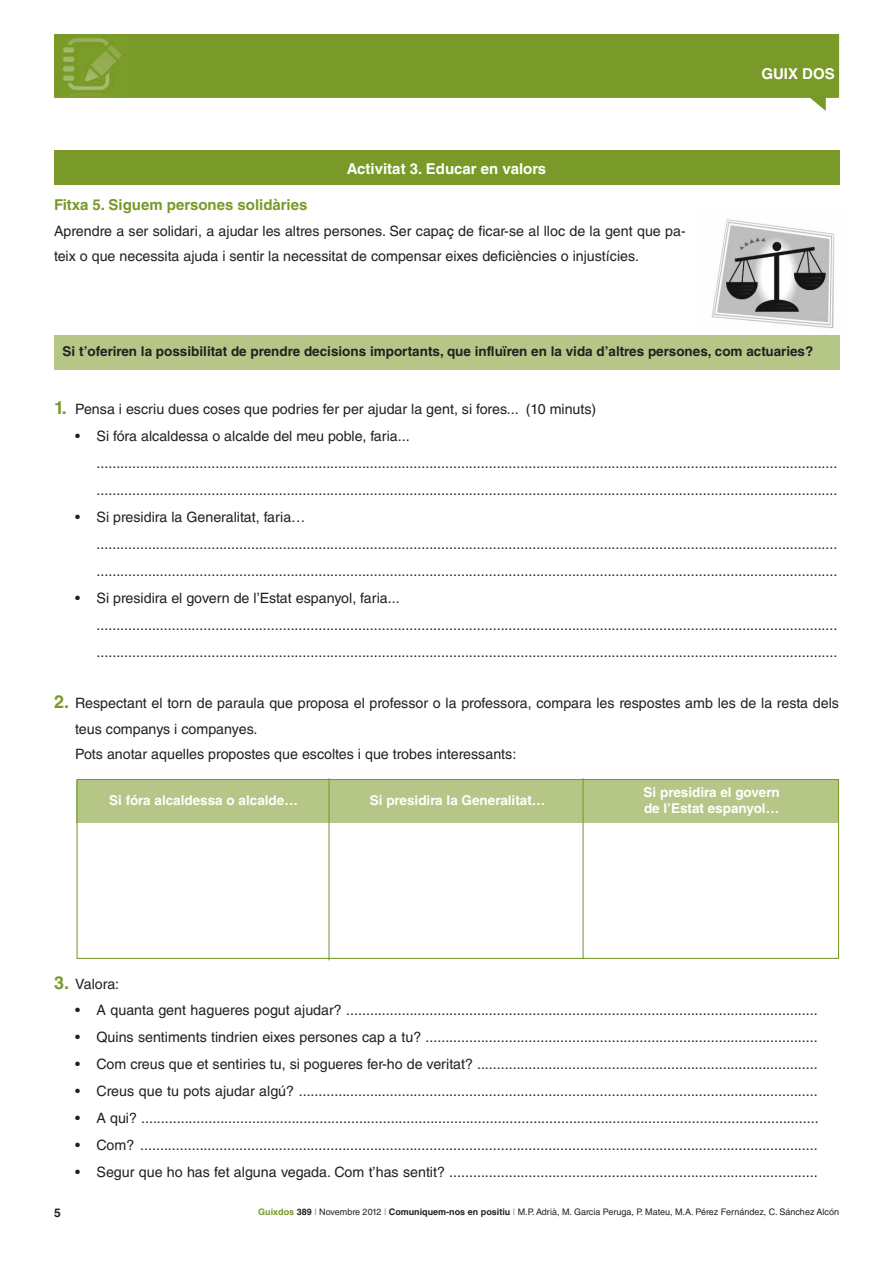
<style>
.page{position:relative;width:893px;height:1263px;background:#fff}
.page>*{position:absolute;margin:0;border:0;box-sizing:border-box;transform-origin:0 0}
.t1{font:700 15px "Helvetica LT Std";color:#fff}
.t2{font:700 15px "Helvetica LT Std";color:#799a28}
.t3{font:14.25px/27px "Helvetica LT Std";color:#231f20}
.t4{font:700 13.5px "Helvetica LT Std";color:#231f20}
.t5{font:700 13.5px/16.5px "Helvetica LT Std";color:#fff}
.t6{font:700 12px "Helvetica LT Std";color:#231f20}
.t7{font:9px "Helvetica LT Std";color:#231f20}
.s1{font-weight:700;font-size:18px;color:#799a28}
.s2{font-weight:700;color:#799a28}
.s3{font-weight:700}
.s4{color:#799a28}
</style>
<div class="page">
<div style="left:54px;top:34px;width:785px;height:64px;background:#799a28"></div>
<svg style="left:808px;top:97px;width:17px;height:13px"></svg>
<img style="left:62px;top:38px;width:60px;height:57px">
<div style="left:54px;top:150px;width:785px;height:34px;background:#799a28"></div>
<img style="left:701px;top:219px;width:139px;height:125px">
<div style="left:54px;top:336px;width:785px;height:34px;background:#b5c687"></div>
<div style="left:77px;top:781px;width:254px;height:42px;background:#b5c687"></div>
<div style="left:331px;top:781px;width:254px;height:42px;background:#b5c687"></div>
<div style="left:585px;top:781px;width:253px;height:42px;background:#b5c687"></div>
<div style="left:77px;top:779px;width:762px;height:180px;border:1px solid #799a28"></div>
<hr style="left:328px;top:778px;width:2px;height:182px;background:#799a28">
<hr style="left:582px;top:778px;width:1px;height:181px;background:#799a28">
<p class="t1" style="left:347px;top:163px;width:201px">Activitat 3. Educar en valors</p>
<p class="t2" style="left:54px;top:199px;width:255px">Fitxa 5. Siguem persones solidàries</p>
<p class="t3" style="left:54px;top:219px;width:633px;line-height:25.5px">Aprendre a ser solidari, a ajudar les altres persones. Ser capaç de ficar-se al lloc de la gent que pa&shy;teix o que necessita ajuda i sentir la necessitat de compensar eixes deficiències o injustícies.</p>
<p class="t1" style="left:761px;top:68px;width:75px">GUIX DOS</p>
<p class="t4" style="left:63px;top:346px;width:752px">Si t’oferiren la possibilitat de prendre decisions importants, que influïren en la vida d’altres persones, com actuaries?</p>
<p class="t3" style="left:54px;top:397px;width:544px"><span class="s1">1.</span> Pensa i escriu dues coses que podries fer per ajudar la gent, si fores... (10 minuts)</p>
<p class="t3" style="left:97px;top:424px;width:742px;text-indent:-21px">• Si fóra alcaldessa o alcalde del meu poble, faria... ........................................................................................................................................................................................... ...........................................................................................................................................................................................</p>
<p class="t3" style="left:97px;top:505px;width:742px;text-indent:-21px">• Si presidira la Generalitat, faria… ........................................................................................................................................................................................... ...........................................................................................................................................................................................</p>
<p class="t3" style="left:97px;top:586px;width:742px;text-indent:-21px">• Si presidira el govern de l’Estat espanyol, faria... ........................................................................................................................................................................................... ...........................................................................................................................................................................................</p>
<p class="t3" style="left:75px;top:692px;width:765px;line-height:25.5px;text-indent:-21px"><span class="s1">2.</span> Respectant el torn de paraula que proposa el professor o la professora, compara les respostes amb les de la resta dels teus companys i companyes.<br>Pots anotar aquelles propostes que escoltes i que trobes interessants:</p>
<p class="t5" style="left:109px;top:793px;width:190px">Si fóra alcaldessa o alcalde…</p>
<p class="t5" style="left:370px;top:793px;width:177px">Si presidira la Generalitat…</p>
<p class="t5" style="left:643px;top:785px;width:138px">Si presidira el govern de l’Estat espanyol…</p>
<p class="t3" style="left:54px;top:971px;width:67px"><span class="s1">3.</span> Valora:</p>
<p class="t3" style="left:75px;top:998px;width:744px">• A quanta gent hagueres pogut ajudar? .......................................................................................................................</p>
<p class="t3" style="left:75px;top:1025px;width:744px">• Quins sentiments tindrien eixes persones cap a tu? ...................................................................................................</p>
<p class="t3" style="left:75px;top:1052px;width:744px">• Com creus que et sentiries tu, si pogueres fer-ho de veritat? ......................................................................................</p>
<p class="t3" style="left:75px;top:1079px;width:744px">• Creus que tu pots ajudar algú? ...................................................................................................................................</p>
<p class="t3" style="left:75px;top:1106px;width:745px">• A qui? ...........................................................................................................................................................................</p>
<p class="t3" style="left:75px;top:1133px;width:744px">• Com? ...........................................................................................................................................................................</p>
<p class="t3" style="left:75px;top:1160px;width:744px">• Segur que ho has fet alguna vegada. Com t’has sentit? .............................................................................................</p>
<p class="t6" style="left:54px;top:1209px;width:8px">5</p>
<p class="t7" style="left:258px;top:1209px;width:582px"><span class="s2">Guixdos</span> <span class="s3">389</span> <span class="s4">|</span> Novembre 2012 <span class="s4">|</span> <span class="s3">Comuniquem-nos en positiu</span> <span class="s4">|</span> M.P. Adrià, M. Garcia Peruga, P. Mateu, M.A. Pérez Fernández, C. Sánchez Alcón</p>
</div>
